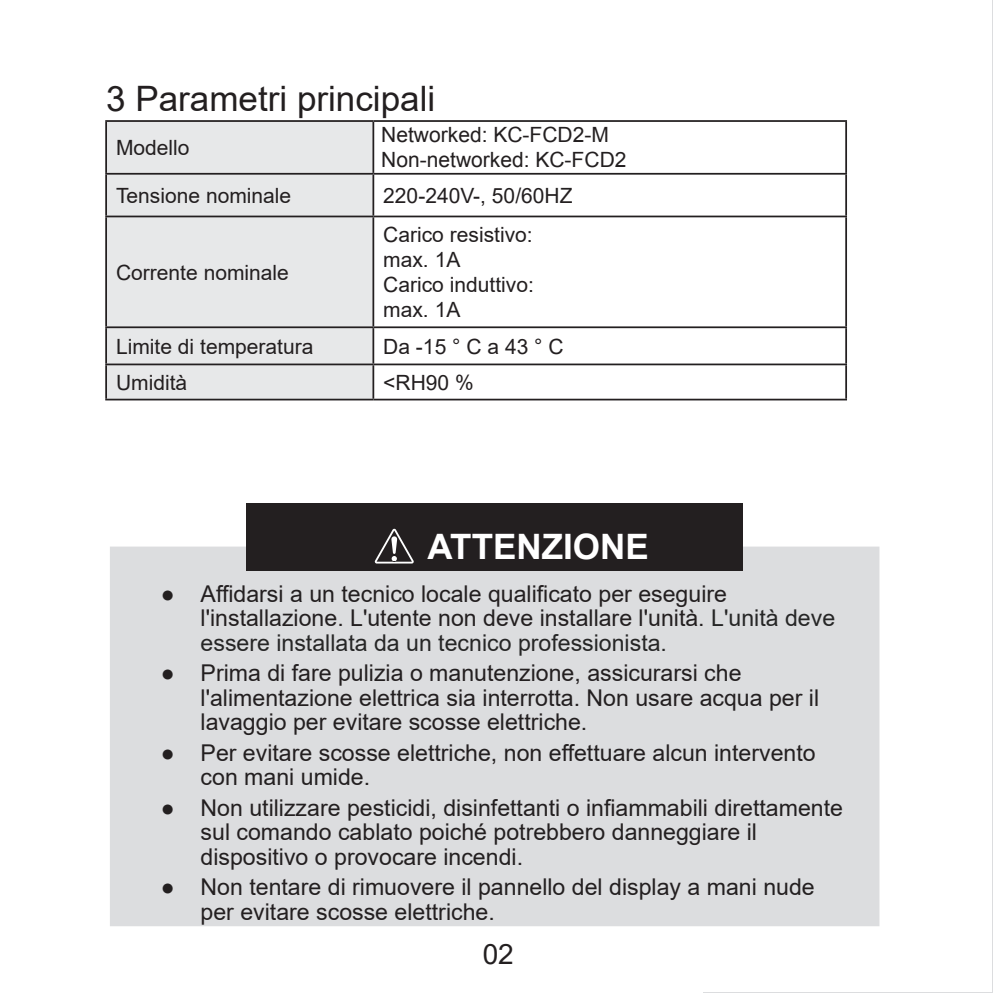
<style>
.page{position:relative;width:993px;height:993px;background:#fff}
.page>*{position:absolute;margin:0;border:0;box-sizing:border-box;transform-origin:0 0}
.t1{font:35px "Arial";color:#231f20}
.t2{font:700 35px "Arial";color:#fff}
.t3{font:28px "Arial";color:#231f20}
.t4{font:23.1px/24.5px "Arial";color:#231f20}
.t5{font:21px/25.2px "Arial";color:#231f20}
.s1{color:#262626}
</style>
<div class="page">
<div style="left:110px;top:546px;width:769px;height:379px;background:#dcdddf"></div>
<div style="left:246px;top:503px;width:496px;height:67px;background:#231f20"></div>
<svg style="left:374px;top:528px;width:39px;height:35px"></svg>
<div style="left:107px;top:122px;width:265px;height:276px;background:#e7e8e9"></div>
<svg style="left:373px;top:122px;width:472px;height:279px"></svg>
<hr style="left:845px;top:122px;width:1px;height:51px;background:#231f20">
<hr style="left:845px;top:174px;width:1px;height:41px;background:#231f20">
<hr style="left:845px;top:217px;width:1px;height:109px;background:#231f20">
<hr style="left:845px;top:328px;width:1px;height:35px;background:#231f20">
<hr style="left:845px;top:365px;width:1px;height:33px;background:#231f20">
<hr style="left:105px;top:120px;width:268px;height:2px;background:#231f20">
<hr style="left:373px;top:120px;width:473px;height:2px;background:#231f20">
<hr style="left:105px;top:173px;width:268px;height:1px;background:#231f20">
<hr style="left:373px;top:173px;width:473px;height:1px;background:#231f20">
<hr style="left:105px;top:215px;width:268px;height:2px;background:#231f20">
<hr style="left:373px;top:215px;width:473px;height:2px;background:#231f20">
<hr style="left:105px;top:326px;width:268px;height:2px;background:#231f20">
<hr style="left:373px;top:326px;width:473px;height:2px;background:#231f20">
<hr style="left:105px;top:363px;width:268px;height:2px;background:#231f20">
<hr style="left:373px;top:363px;width:473px;height:2px;background:#231f20">
<hr style="left:105px;top:398px;width:268px;height:2px;background:#231f20">
<hr style="left:373px;top:398px;width:473px;height:2px;background:#231f20">
<hr style="left:105px;top:122px;width:2px;height:51px;background:#231f20">
<hr style="left:372px;top:122px;width:2px;height:51px;background:#231f20">
<hr style="left:105px;top:174px;width:2px;height:41px;background:#231f20">
<hr style="left:372px;top:174px;width:2px;height:41px;background:#231f20">
<hr style="left:105px;top:217px;width:2px;height:109px;background:#231f20">
<hr style="left:372px;top:217px;width:2px;height:109px;background:#231f20">
<hr style="left:105px;top:328px;width:2px;height:35px;background:#231f20">
<hr style="left:372px;top:328px;width:2px;height:35px;background:#231f20">
<hr style="left:105px;top:365px;width:2px;height:33px;background:#231f20">
<hr style="left:372px;top:365px;width:2px;height:33px;background:#231f20">
<p class="t1" style="left:106px;top:74px;width:330px">3 Parametri principali</p>
<p class="t5" style="left:381px;top:122px;width:247px">Networked: KC-FCD2-M<br>Non-networked: KC-FCD2</p>
<p class="t5" style="left:116px;top:135px;width:75px">Modello</p>
<p class="t5" style="left:116px;top:182px;width:177px">Tensione nominale</p>
<p class="t5" style="left:383px;top:182px;width:191px">220-240V-, 50/60HZ</p>
<p class="t5" style="left:116px;top:259px;width:174px">Corrente nominale</p>
<p class="t5" style="left:383px;top:221px;width:152px">Carico resistivo: max. 1A<br>Carico induttivo: max. 1A</p>
<p class="t5" style="left:116px;top:333px;width:199px">Limite di temperatura</p>
<p class="t5" style="left:383px;top:333px;width:182px">Da -15 ° C a 43 ° C</p>
<p class="t5" style="left:116px;top:369px;width:73px">Umidità</p>
<p class="t5" style="left:383px;top:369px;width:92px">&lt;RH90 %</p>
<p class="t2" style="left:427px;top:521px;width:223px">ATTENZIONE</p>
<p class="t4" style="left:200px;top:581px;width:636px;text-indent:-40px">● Affidarsi a un tecnico locale qualificato per eseguire l'installazione. L'utente non deve installare l'unità. <span class="s1">L'unità deve essere installata da un tecnico professionista.</span></p>
<p class="t4" style="left:200px;top:660px;width:620px;text-indent:-40px">● Prima di fare pulizia o manutenzione, assicurarsi che l'alimentazione elettrica sia interrotta. Non usare acqua per il lavaggio per evitare scosse elettriche.</p>
<p class="t4" style="left:200px;top:740px;width:616px;text-indent:-40px">● Per evitare scosse elettriche, non effettuare alcun intervento con mani umide.</p>
<p class="t4" style="left:200px;top:795px;width:643px;text-indent:-40px">● Non utilizzare pesticidi, disinfettanti o infiammabili direttamente sul comando cablato poiché potrebbero danneggiare il dispositivo o provocare incendi.</p>
<p class="t4" style="left:200px;top:874px;width:615px;text-indent:-40px">● Non tentare di rimuovere il pannello del display a mani nude per evitare scosse elettriche.</p>
<p class="t3" style="left:482px;top:934px;width:33px">02</p>
</div>
